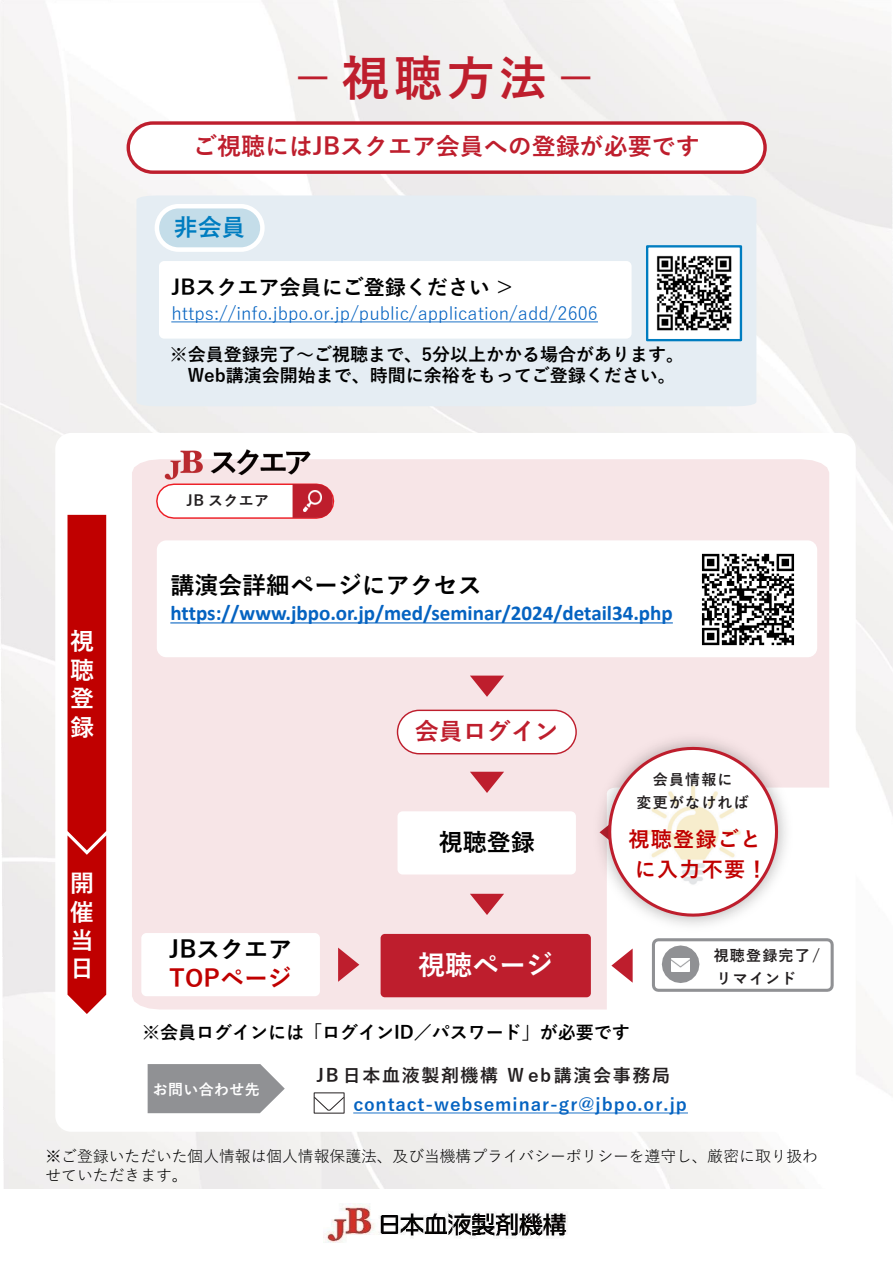
<style>
.page{position:relative;width:893px;height:1263px;background:#fff}
.page>*{position:absolute;margin:0;border:0;box-sizing:border-box;transform-origin:0 0}
.t1{font:700 48px "Yu Gothic";color:#be1e2d}
.t2{font:700 27px "Yu Gothic";color:#fff}
.t3{font:700 24px "Yu Gothic";color:#be1e2d}
.t4{font:700 24px "Yu Gothic";color:#000}
.t5{font:700 24px/28.5px "Yu Gothic";color:#fff;text-align:justify}
.t6{font:700 24px "Yu Gothic";color:#c00000}
.t7{font:700 24px "Yu Gothic";color:#007dc0}
.t8{font:700 21px "Calibri";color:#0563c1}
.t9{font:700 21px "Yu Gothic";color:#000}
.t10{font:700 21px/30.6px "Yu Gothic";letter-spacing:.06em;color:#c00000}
.t11{font:700 18px "Yu Gothic";color:#000}
.t12{font:18px "Yu Gothic";color:#0563c1}
.t13{font:700 18px "Yu Gothic";letter-spacing:.05em;color:#0563c1}
.t14{font:700 18px "Yu Gothic";letter-spacing:.09em;color:#231f20}
.t15{font:15.9px/18.9px "Yu Gothic";color:#000}
.t16{font:700 15px "Yu Gothic";letter-spacing:.085em;color:#231f20}
.t17{font:700 15px "Yu Gothic";letter-spacing:.025em;color:#fff}
</style>
<div class="page">
<img style="left:0;top:0;width:893px;height:1189px">
<div style="left:55px;top:433px;width:801px;height:699px;background:#fff;border-radius:16px"></div>
<svg style="left:148px;top:1064px;width:137px;height:49px;background:#9a9b9d"></svg>
<svg style="left:313px;top:1092px;width:32px;height:22px"></svg>
<svg style="left:353px;top:1112px;width:335px;height:1px"></svg>
<img style="left:323px;top:1204px;width:245px;height:39px">
<div style="left:128px;top:123px;width:637px;height:49px;background:#fff;border-radius:25px"></div>
<div style="left:127px;top:121px;width:640px;height:53px;border:3px solid #be1e2d;border-radius:25px"></div>
<div style="left:136px;top:195px;width:620px;height:211px;background:#e5edf3"></div>
<div style="left:157px;top:206px;width:105px;height:44px;background:#c4dde9;border-radius:22px"></div>
<div style="left:155px;top:204px;width:110px;height:48px;border:4px solid #fff;border-radius:22px"></div>
<div style="left:159px;top:261px;width:472px;height:78px;background:#fff;border-radius:5px"></div>
<svg style="left:171px;top:321px;width:427px;height:1px"></svg>
<img style="left:649px;top:248px;width:90px;height:90px">
<div style="left:646px;top:245px;width:96px;height:96px;border:2px solid #007dc0"></div>
<div style="left:68px;top:515px;width:38px;height:499px;background:#c00000"></div>
<svg style="left:829px;top:938px;width:5px;height:54px"></svg>
<svg style="left:132px;top:459px;width:697px;height:550px;background:#f6e6e8"></svg>
<div style="left:397px;top:811px;width:179px;height:63px;background:#fff;border-radius:5px"></div>
<div style="left:397px;top:710px;width:179px;height:44px;background:#fff;border-radius:22px"></div>
<div style="left:397px;top:710px;width:180px;height:44px;border:1px solid #be1e2d;border-radius:22px"></div>
<div style="left:381px;top:934px;width:210px;height:63px;background:#be1e2d;border-radius:4px"></div>
<svg style="left:470px;top:676px;width:34px;height:21px"></svg>
<div style="left:157px;top:540px;width:660px;height:117px;background:#fff;border-radius:9px"></div>
<svg style="left:170px;top:622px;width:503px;height:1px"></svg>
<svg style="left:470px;top:772px;width:34px;height:21px"></svg>
<svg style="left:470px;top:894px;width:34px;height:21px"></svg>
<svg style="left:611px;top:948px;width:22px;height:35px"></svg>
<div style="left:141px;top:933px;width:179px;height:63px;background:#fff;border-radius:5px"></div>
<svg style="left:338px;top:948px;width:21px;height:34px"></svg>
<svg style="left:155px;top:483px;width:180px;height:37px"></svg>
<img style="left:303px;top:491px;width:19px;height:20px">
<img style="left:164px;top:449px;width:146px;height:33px">
<img style="left:586px;top:725px;width:213px;height:213px">
<svg style="left:599px;top:745px;width:181px;height:173px"></svg>
<img style="left:636px;top:775px;width:113px;height:114px">
<img style="left:701px;top:553px;width:94px;height:93px">
<p class="t1" style="left:289px;top:53px;width:313px">－視聴方法－</p>
<p class="t3" style="left:193px;top:134px;width:508px">ご視聴にはJBスクエア会員への登録が必要です</p>
<p class="t7" style="left:174px;top:214px;width:73px">非会員</p>
<p class="t9" style="left:171px;top:277px;width:345px">JBスクエア会員にご登録ください＞</p>
<p class="t12" style="left:171px;top:304px;width:428px">https://info.jbpo.or.jp/public/application/add/2606</p>
<p class="t11" style="left:170px;top:345px;width:516px">※会員登録完了～ご視聴まで、5分以上かかる場合があります。</p>
<p class="t11" style="left:188px;top:367px;width:490px">Web講演会開始まで、時間に余裕をもってご登録ください。</p>
<p class="t16" style="left:186px;top:493px;width:84px">JB スクエア</p>
<p class="t5" style="left:70px;top:627px;width:25px">視聴登録</p>
<p class="t5" style="left:70px;top:869px;width:25px">開催当日</p>
<p class="t4" style="left:170px;top:573px;width:313px">講演会詳細ページにアクセス</p>
<p class="t8" style="left:170px;top:604px;width:504px">https://www.jbpo.or.jp/med/seminar/2024/detail34.php</p>
<p class="t4" style="left:169px;top:937px;width:124px">JBスクエア</p>
<p class="t6" style="left:169px;top:966px;width:124px">TOPページ</p>
<p class="t3" style="left:415px;top:719px;width:145px">会員ログイン</p>
<p class="t4" style="left:439px;top:830px;width:97px">視聴登録</p>
<p class="t2" style="left:418px;top:951px;width:136px">視聴ページ</p>
<p class="t16" style="left:653px;top:772px;width:81px">会員情報に</p>
<p class="t16" style="left:636px;top:795px;width:114px">変更がなければ</p>
<p class="t10" style="left:628px;top:823px;width:140px">視聴登録ごとに入力不要！</p>
<p class="t16" style="left:714px;top:947px;width:108px">視聴登録完了/</p>
<p class="t16" style="left:716px;top:971px;width:81px">リマインド</p>
<p class="t11" style="left:142px;top:1023px;width:489px">※会員ログインには「ログインID／パスワード」が必要です</p>
<p class="t17" style="left:153px;top:1081px;width:108px">お問い合わせ先</p>
<p class="t14" style="left:317px;top:1066px;width:355px">JB 日本血液製剤機構 W eb講演会事務局</p>
<p class="t13" style="left:353px;top:1095px;width:335px">contact-webseminar-gr@jbpo.or.jp</p>
<p class="t15" style="left:45px;top:1146px;width:774px">※ご登録いただいた個人情報は個人情報保護法、及び当機構プライバシーポリシーを遵守し、厳密に取り扱わせていただきます。</p>
</div>
